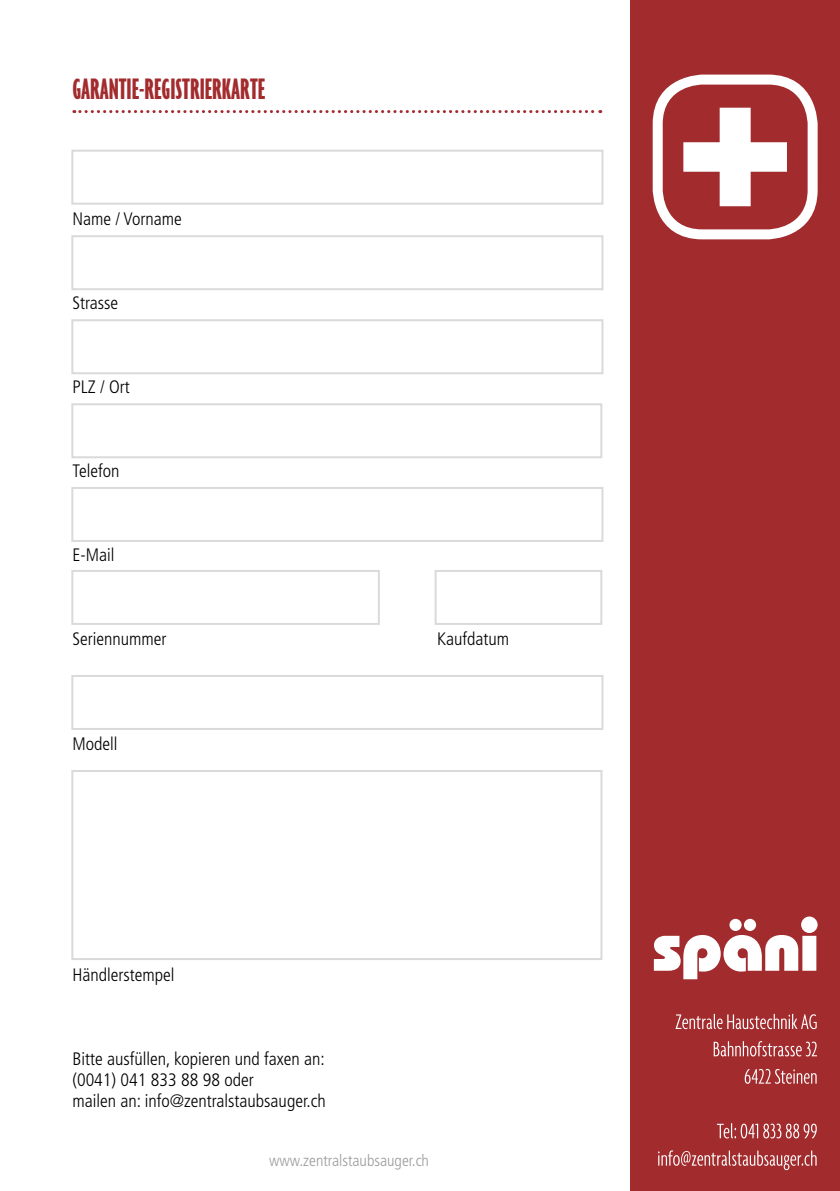
<style>
.page{position:relative;width:840px;height:1191px;background:#fff}
.page>*{position:absolute;margin:0;border:0;box-sizing:border-box;transform-origin:0 0}
.t1{font:700 ultra-condensed 32px "Agenda";color:#a22b2e}
.t2{font:300 condensed 18px/21px "Frutiger LT Std";color:#000}
.t3{font:300 condensed 16px "Frutiger LT Std";color:#9c9c9d}
</style>
<div class="page">
<svg style="left:74px;top:110px;width:526px;height:3px"></svg>
<div style="left:71px;top:235px;width:532px;height:55px;border:2px solid #d9dada"></div>
<div style="left:71px;top:150px;width:532px;height:55px;border:2px solid #d9dada"></div>
<div style="left:71px;top:487px;width:532px;height:55px;border:2px solid #d9dada"></div>
<div style="left:71px;top:675px;width:532px;height:55px;border:2px solid #d9dada"></div>
<div style="left:71px;top:770px;width:531px;height:190px;border:2px solid #d9dada"></div>
<div style="left:71px;top:319px;width:532px;height:55px;border:2px solid #d9dada"></div>
<div style="left:71px;top:403px;width:531px;height:55px;border:2px solid #d9dada"></div>
<div style="left:71px;top:570px;width:308px;height:55px;border:2px solid #d9dada"></div>
<div style="left:434px;top:570px;width:168px;height:55px;border:2px solid #d9dada"></div>
<div style="left:629px;top:0;width:210px;height:1191px;background:#a22b2e"></div>
<svg style="left:658px;top:1150px;width:158px;height:20px"></svg>
<svg style="left:716px;top:1123px;width:100px;height:15px"></svg>
<svg style="left:744px;top:1069px;width:72px;height:14px"></svg>
<svg style="left:713px;top:1041px;width:103px;height:15px"></svg>
<svg style="left:675px;top:1013px;width:141px;height:16px"></svg>
<svg style="left:653px;top:916px;width:164px;height:63px"></svg>
<svg style="left:652px;top:75px;width:165px;height:164px"></svg>
<h1 class="t1" style="left:72px;top:71px;width:194px">GARANTIE-REGISTRIERKARTE</h1>
<p class="t2" style="left:72px;top:208px;width:111px">Name / Vorname</p>
<p class="t2" style="left:72px;top:292px;width:47px">Strasse</p>
<p class="t2" style="left:72px;top:376px;width:59px">PLZ / Ort</p>
<p class="t2" style="left:72px;top:460px;width:49px">Telefon</p>
<p class="t2" style="left:72px;top:544px;width:43px">E-Mail</p>
<p class="t2" style="left:72px;top:628px;width:96px">Seriennummer</p>
<p class="t2" style="left:437px;top:628px;width:73px">Kaufdatum</p>
<p class="t2" style="left:72px;top:733px;width:47px">Modell</p>
<p class="t2" style="left:72px;top:964px;width:104px">Händlerstempel</p>
<p class="t2" style="left:72px;top:1048px;width:255px">Bitte ausfüllen, kopieren und faxen an: (0041) 041 833 88 98 oder<br>mailen an: info@zentralstaubsauger.ch</p>
<p class="t3" style="left:269px;top:1151px;width:161px">www.zentralstaubsauger.ch</p>
</div>
